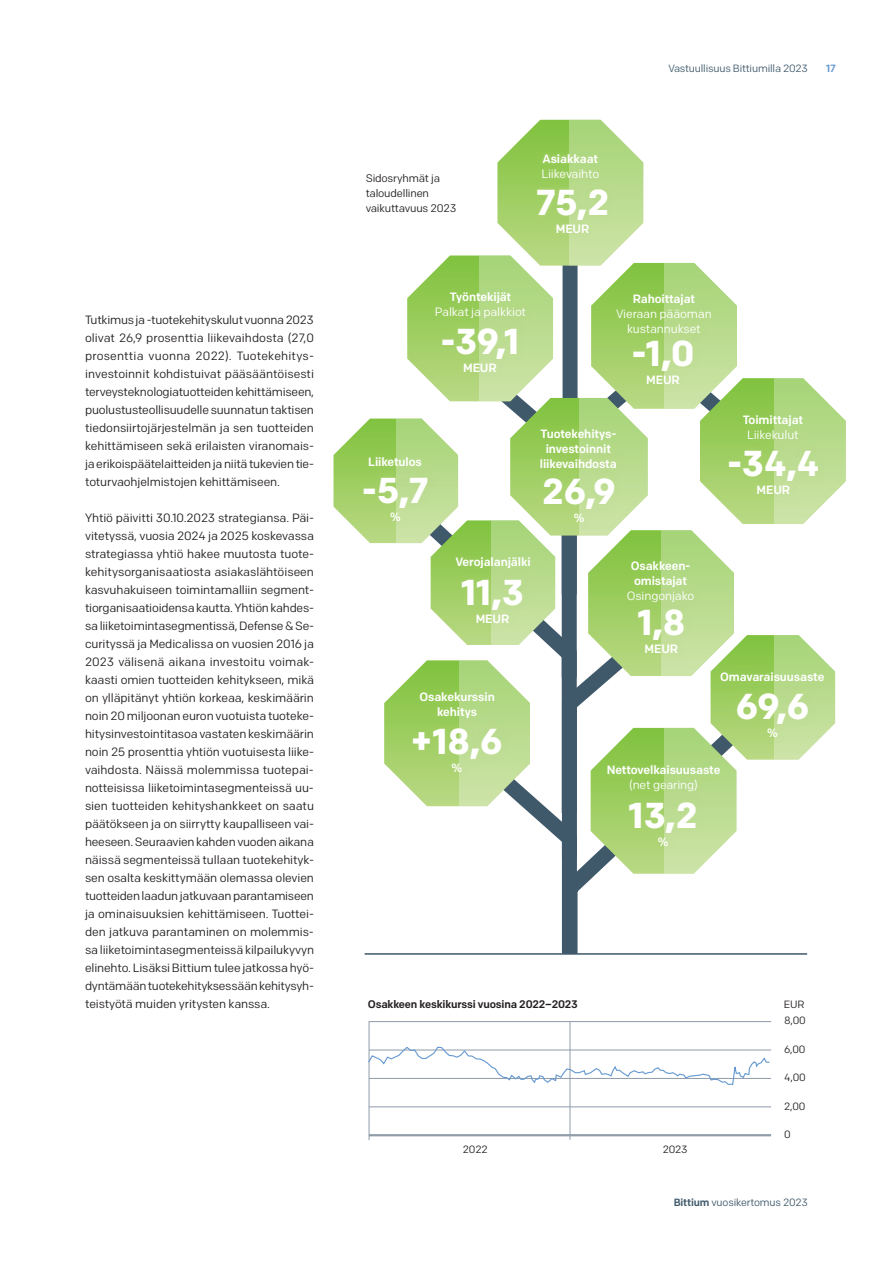
<style>
.page{position:relative;width:893px;height:1263px;background:#fff}
.page>*{position:absolute;margin:0;border:0;box-sizing:border-box;transform-origin:0 0}
.t1{font:700 36px "Colfax";letter-spacing:-.005em;color:#fff}
.t2{font:12px/18px "Colfax";letter-spacing:-.015em;color:#231f20;text-align:justify}
.t3{font:500 12px/15px "Colfax";letter-spacing:-.01em;color:#fff;text-align:center}
.t4{font:12px/15px "Colfax";letter-spacing:-.01em;color:#fff;text-align:center}
.t5{font:10.95px/15px "Colfax";letter-spacing:-.015em;color:#231f20}
.t6{font:500 10.95px "Colfax";letter-spacing:-.015em;color:#231f20}
.t7{font:10.5px "Colfax";letter-spacing:-.015em;color:#3f596b}
.t8{font:10.5px "Colfax";letter-spacing:-.015em;color:#231f20}
.t9{font:500 10.5px "Colfax";color:#6599d1}
.s1{font-weight:500}
</style>
<div class="page">
<svg style="left:333px;top:120px;width:513px;height:835px"></svg>
<svg style="left:580px;top:398px;width:68px;height:137px"></svg>
<div style="left:533px;top:185px;width:79px;height:52px;background:#b9d985;opacity:.75"></div>
<div style="left:735px;top:406px;width:76px;height:41px;background:#b9d985;opacity:.3"></div>
<div style="left:721px;top:442px;width:106px;height:61px;background:#b9d985;opacity:.3"></div>
<div style="left:427px;top:283px;width:107px;height:43px;background:#b9d985;opacity:.3"></div>
<div style="left:434px;top:319px;width:92px;height:62px;background:#b9d985;opacity:.3"></div>
<div style="left:608px;top:286px;width:112px;height:56px;background:#b9d985;opacity:.3"></div>
<div style="left:625px;top:332px;width:77px;height:61px;background:#b9d985;opacity:.3"></div>
<div style="left:411px;top:684px;width:92px;height:42px;background:#b9d985;opacity:.3"></div>
<div style="left:404px;top:720px;width:106px;height:61px;background:#b9d985;opacity:.3"></div>
<div style="left:598px;top:757px;width:130px;height:43px;background:#b9d985;opacity:.3"></div>
<div style="left:620px;top:793px;width:84px;height:61px;background:#b9d985;opacity:.3"></div>
<div style="left:360px;top:448px;width:70px;height:27px;background:#b9d985;opacity:.3"></div>
<div style="left:355px;top:468px;width:81px;height:61px;background:#b9d985;opacity:.3"></div>
<div style="left:712px;top:663px;width:120px;height:27px;background:#b9d985;opacity:.3"></div>
<div style="left:728px;top:685px;width:89px;height:61px;background:#b9d985;opacity:.3"></div>
<div style="left:448px;top:548px;width:91px;height:29px;background:#b9d985;opacity:.3"></div>
<div style="left:453px;top:570px;width:78px;height:62px;background:#b9d985;opacity:.3"></div>
<div style="left:619px;top:553px;width:84px;height:58px;background:#b9d985;opacity:.3"></div>
<div style="left:629px;top:600px;width:63px;height:62px;background:#b9d985;opacity:.3"></div>
<div style="left:532px;top:420px;width:92px;height:57px;background:#b9d985;opacity:.3"></div>
<div style="left:535px;top:469px;width:88px;height:61px;background:#b9d985;opacity:.3"></div>
<div style="left:538px;top:149px;width:65px;height:33px;background:#b9d985;opacity:.75"></div>
<hr style="left:570px;top:1022px;width:1px;height:114px;background:#8f9caa">
<hr style="left:369px;top:1021px;width:402px;height:1px;background:#8f9caa">
<hr style="left:369px;top:1106px;width:402px;height:1px;background:#8f9caa">
<hr style="left:369px;top:1021px;width:1px;height:119px;background:#8f9caa">
<hr style="left:369px;top:1134px;width:402px;height:2px;background:#8f9caa">
<svg style="left:368px;top:1046px;width:403px;height:40px"></svg>
<p class="t2" style="left:85px;top:310px;width:231px">Tutkimus ja -tuotekehityskulut vuonna 2023 olivat 26,9 prosenttia liikevaihdosta (27,0 prosenttia vuonna 2022). Tuotekehitys&shy;investoinnit kohdistuivat pääsääntöisesti terveysteknologiatuotteiden kehittämiseen, puolustusteollisuudelle suunnatun taktisen tiedonsiirtojärjestelmän ja sen tuotteiden kehittämiseen sekä erilaisten viranomais&shy;ja erikoispäätelaitteiden ja niitä tukevien tie&shy;toturvaohjelmistojen kehittämiseen.</p>
<p class="t2" style="left:85px;top:508px;width:231px">Yhtiö päivitti 30.10.2023 strategiansa. Päi&shy;vitetyssä, vuosia 2024 ja 2025 koskevassa strategiassa yhtiö hakee muutosta tuote&shy;kehitysorganisaatiosta asiakaslähtöiseen kasvuhakuiseen toimintamalliin segment&shy;tiorganisaatioidensa kautta. Yhtiön kahdes&shy;sa liiketoimintasegmentissä, Defense &amp; Se&shy;curityssä ja Medicalissa on vuosien 2016 ja 2023 välisenä aikana investoitu voimak&shy;kaasti omien tuotteiden kehitykseen, mikä on ylläpitänyt yhtiön korkeaa, keskimäärin noin 20 miljoonan euron vuotuista tuoteke&shy;hitysinvestointitasoa vastaten keskimäärin noin 25 prosenttia yhtiön vuotuisesta liike&shy;vaihdosta. Näissä molemmissa tuotepai&shy;notteisissa liiketoimintasegmenteissä uu&shy;sien tuotteiden kehityshankkeet on saatu päätökseen ja on siirrytty kaupalliseen vai&shy;heeseen. Seuraavien kahden vuoden aikana näissä segmenteissä tullaan tuotekehityk&shy;sen osalta keskittymään olemassa olevien tuotteiden laadun jatkuvaan parantamiseen ja ominaisuuksien kehittämiseen. Tuottei&shy;den jatkuva parantaminen on molemmis&shy;sa liiketoimintasegmenteissä kilpailukyvyn elinehto. Lisäksi Bittium tulee jatkossa hyö&shy;dyntämään tuotekehityksessään kehitysyh&shy;teistyötä muiden yritysten kanssa.</p>
<p class="t7" style="left:668px;top:62px;width:141px">Vastuullisuus Bittiumilla 2023</p>
<p class="t9" style="left:826px;top:62px;width:11px">17</p>
<p class="t5" style="left:366px;top:170px;width:92px">Sidosryhmät ja taloudellinen vaikuttavuus 2023</p>
<p class="t3" style="left:543px;top:151px;width:57px">Asiakkaat</p>
<p class="t4" style="left:541px;top:166px;width:59px">Liikevaihto</p>
<h1 class="t1" style="left:536px;top:180px;width:75px">75,2</h1>
<p class="t3" style="left:556px;top:221px;width:35px">MEUR</p>
<p class="t3" style="left:450px;top:289px;width:63px">Työntekijät</p>
<p class="t4" style="left:435px;top:304px;width:93px">Palkat ja palkkiot</p>
<h1 class="t1" style="left:441px;top:319px;width:80px">-39,1</h1>
<p class="t3" style="left:463px;top:360px;width:35px">MEUR</p>
<p class="t3" style="left:633px;top:292px;width:64px">Rahoittajat</p>
<p class="t4" style="left:616px;top:307px;width:97px">Vieraan pääoman kustannukset</p>
<h1 class="t1" style="left:632px;top:332px;width:64px">-1,0</h1>
<p class="t3" style="left:646px;top:373px;width:35px">MEUR</p>
<p class="t3" style="left:368px;top:454px;width:55px">Liiketulos</p>
<h1 class="t1" style="left:362px;top:468px;width:68px">-5,7</h1>
<p class="t3" style="left:390px;top:509px;width:12px">%</p>
<p class="t3" style="left:540px;top:426px;width:78px">Tuotekehitys&shy;investoinnit liikevaihdosta</p>
<h1 class="t1" style="left:542px;top:469px;width:75px">26,9</h1>
<p class="t3" style="left:574px;top:510px;width:12px">%</p>
<p class="t3" style="left:455px;top:554px;width:77px">Verojalanjälki</p>
<h1 class="t1" style="left:461px;top:570px;width:64px">11,3</h1>
<p class="t3" style="left:476px;top:611px;width:35px">MEUR</p>
<p class="t3" style="left:631px;top:559px;width:61px;text-align:left">Osakkeen&shy;omistajat</p>
<p class="t4" style="left:627px;top:589px;width:69px">Osingonjako</p>
<h1 class="t1" style="left:637px;top:600px;width:50px">1,8</h1>
<p class="t3" style="left:645px;top:641px;width:35px">MEUR</p>
<p class="t3" style="left:743px;top:412px;width:62px">Toimittajat</p>
<p class="t4" style="left:747px;top:427px;width:53px">Liikekulut</p>
<h1 class="t1" style="left:727px;top:441px;width:93px">-34,4</h1>
<p class="t3" style="left:757px;top:482px;width:35px">MEUR</p>
<p class="t3" style="left:720px;top:669px;width:106px">Omavaraisuusaste</p>
<h1 class="t1" style="left:736px;top:684px;width:75px">69,6</h1>
<p class="t3" style="left:767px;top:725px;width:12px">%</p>
<p class="t3" style="left:419px;top:689px;width:77px">Osakekurssin kehitys</p>
<h1 class="t1" style="left:411px;top:719px;width:93px">+18,6</h1>
<p class="t3" style="left:451px;top:760px;width:12px">%</p>
<p class="t3" style="left:607px;top:762px;width:115px">Nettovelkaisuusaste</p>
<p class="t4" style="left:629px;top:777px;width:70px">(net gearing)</p>
<h1 class="t1" style="left:629px;top:793px;width:71px">13,2</h1>
<p class="t3" style="left:658px;top:834px;width:12px">%</p>
<p class="t6" style="left:368px;top:997px;width:212px">Osakkeen keskikurssi vuosina 2022–2023</p>
<p class="t8" style="left:463px;top:1143px;width:26px">2022</p>
<p class="t8" style="left:663px;top:1143px;width:26px">2023</p>
<p class="t8" style="left:784px;top:998px;width:22px">EUR</p>
<p class="t8" style="left:784px;top:1014px;width:23px">8,00</p>
<p class="t8" style="left:784px;top:1043px;width:23px">6,00</p>
<p class="t8" style="left:784px;top:1071px;width:23px">4,00</p>
<p class="t8" style="left:784px;top:1100px;width:23px">2,00</p>
<p class="t8" style="left:784px;top:1128px;width:8px">0</p>
<p class="t7" style="left:674px;top:1196px;width:136px"><span class="s1">Bittium</span> vuosikertomus 2023</p>
</div>
